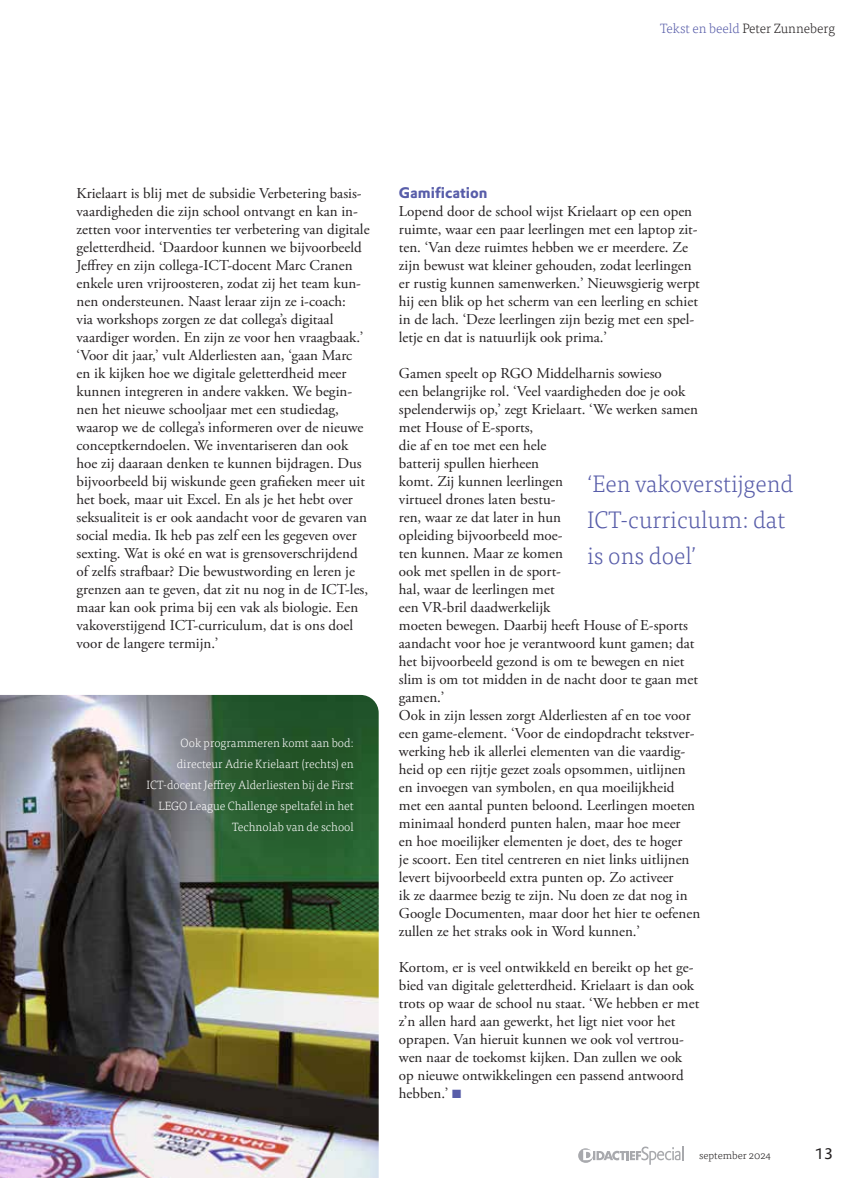
<style>
.page{position:relative;width:851px;height:1178px;background:#fff}
.page>*{position:absolute;margin:0;border:0;box-sizing:border-box;transform-origin:0 0}
.t1{font:300 24px/36px "Tisa Pro";color:#585da9}
.t2{font:15px/18px "Adobe Garamond Pro";color:#231f20}
.t3{font:15px "DTL Prokyon ST Bold";color:#585da9}
.t4{font:15px "DTL Prokyon T";color:#231f20}
.t5{font:300 13.5px "Tisa Pro";color:#231f20}
.t6{font:300 12px/21px "Tisa Pro";color:#fff;text-align:right}
.t7{font:300 10.5px "Tisa Pro";color:#231f20}
.s1{color:#585da9}
</style>
<div class="page">
<svg style="left:578px;top:1146px;width:105px;height:19px"></svg>
<img style="left:0;top:695px;width:378px;height:483px">
<div style="left:126px;top:717px;width:248px;height:136px;background:#231f20;opacity:.75"></div>
<p class="t5" style="left:660px;top:19px;width:176px"><span class="s1">Tekst en beeld</span> Peter Zunneberg</p>
<p class="t2" style="left:77px;top:185px;width:294px">Krielaart is blij met de subsidie Verbetering basis&shy;vaardigheden die zijn school ontvangt en kan in&shy;zetten voor interventies ter verbetering van digitale geletterdheid. ‘Daardoor kunnen we bijvoorbeeld Jeffrey en zijn collega-ICT-docent Marc Cranen enkele uren vrijroosteren, zodat zij het team kun&shy;nen ondersteunen. Naast leraar zijn ze i-coach:<br>via workshops zorgen ze dat collega’s digitaal vaardiger worden. En zijn ze voor hen vraagbaak.’ ‘Voor dit jaar,’ vult Alderliesten aan, ‘gaan Marc en ik kijken hoe we digitale geletterdheid meer kunnen integreren in andere vakken. We begin&shy;nen het nieuwe schooljaar met een studiedag, waarop we de collega’s informeren over de nieuwe conceptkerndoelen. We inventariseren dan ook hoe zij daaraan denken te kunnen bijdragen. Dus bijvoorbeeld bij wiskunde geen grafieken meer uit het boek, maar uit Excel. En als je het hebt over seksualiteit is er ook aandacht voor de gevaren van social media. Ik heb pas zelf een les gegeven over sexting. Wat is oké en wat is grensoverschrijdend of zelfs strafbaar? Die bewustwording en leren je grenzen aan te geven, dat zit nu nog in de ICT-les, maar kan ook prima bij een vak als biologie. Een vakoverstijgend ICT-curriculum, dat is ons doel voor de langere termijn.’</p>
<p class="t3" style="left:399px;top:183px;width:90px">Gamification</p>
<p class="t2" style="left:399px;top:203px;width:302px">Lopend door de school wijst Krielaart op een open ruimte, waar een paar leerlingen met een laptop zit&shy;ten. ‘Van deze ruimtes hebben we er meerdere. Ze zijn bewust wat kleiner gehouden, zodat leerlingen er rustig kunnen samenwerken.’ Nieuwsgierig werpt hij een blik op het scherm van een leerling en schiet in de lach. ‘Deze leerlingen zijn bezig met een spel&shy;letje en dat is natuurlijk ook prima.’</p>
<p class="t2" style="left:399px;top:365px;width:303px">Gamen speelt op RGO Middelharnis sowieso<br>een belangrijke rol. ‘Veel vaardigheden doe je ook spelenderwijs op,’ zegt Krielaart. ‘We werken samen met House of E-sports,<br>die af en toe met een hele<br>batterij spullen hierheen<br>komt. Zij kunnen leerlingen<br>virtueel drones laten bestu-<br>ren, waar ze dat later in hun<br>opleiding bijvoorbeeld moe-<br>ten kunnen. Maar ze komen<br>ook met spellen in de sport-<br>hal, waar de leerlingen met<br>een VR-bril daadwerkelijk<br>moeten bewegen. Daarbij heeft House of E-sports aandacht voor hoe je verantwoord kunt gamen; dat het bijvoorbeeld gezond is om te bewegen en niet slim is om tot midden in de nacht door te gaan met gamen.’<br>Ook in zijn lessen zorgt Alderliesten af en toe voor een game-element. ‘Voor de eindopdracht tekstver&shy;werking heb ik allerlei elementen van die vaardig&shy;heid op een rijtje gezet zoals opsommen, uitlijnen en invoegen van symbolen, en qua moeilijkheid met een aantal punten beloond. Leerlingen moeten minimaal honderd punten halen, maar hoe meer<br>en hoe moeilijker elementen je doet, des te hoger<br>je scoort. Een titel centreren en niet links uitlijnen levert bijvoorbeeld extra punten op. Zo activeer<br>ik ze daarmee bezig te zijn. Nu doen ze dat nog in Google Documenten, maar door het hier te oefenen zullen ze het straks ook in Word kunnen.’</p>
<p class="t2" style="left:399px;top:959px;width:302px">Kortom, er is veel ontwikkeld en bereikt op het ge&shy;bied van digitale geletterdheid. Krielaart is dan ook trots op waar de school nu staat. ‘We hebben er met z’n allen hard aan gewerkt, het ligt niet voor het oprapen. Van hieruit kunnen we ook vol vertrou&shy;wen naar de toekomst kijken. Dan zullen we ook op nieuwe ontwikkelingen een passend antwoord hebben.’ <span class="s1">■</span></p>
<h1 class="t1" style="left:587px;top:464px;width:208px">‘Een vakoverstijgend<br>ICT-curriculum: dat is ons doel’</h1>
<p class="t6" style="left:146px;top:732px;width:209px">Ook programmeren komt aan bod: directeur Adrie Krielaart (rechts) en ICT-docent Jeffrey Alderliesten bij de First LEGO League Challenge speltafel in het Technolab van de school</p>
<p class="t7" style="left:699px;top:1148px;width:73px">september 2024</p>
<p class="t4" style="left:815px;top:1144px;width:20px">13</p>
</div>
